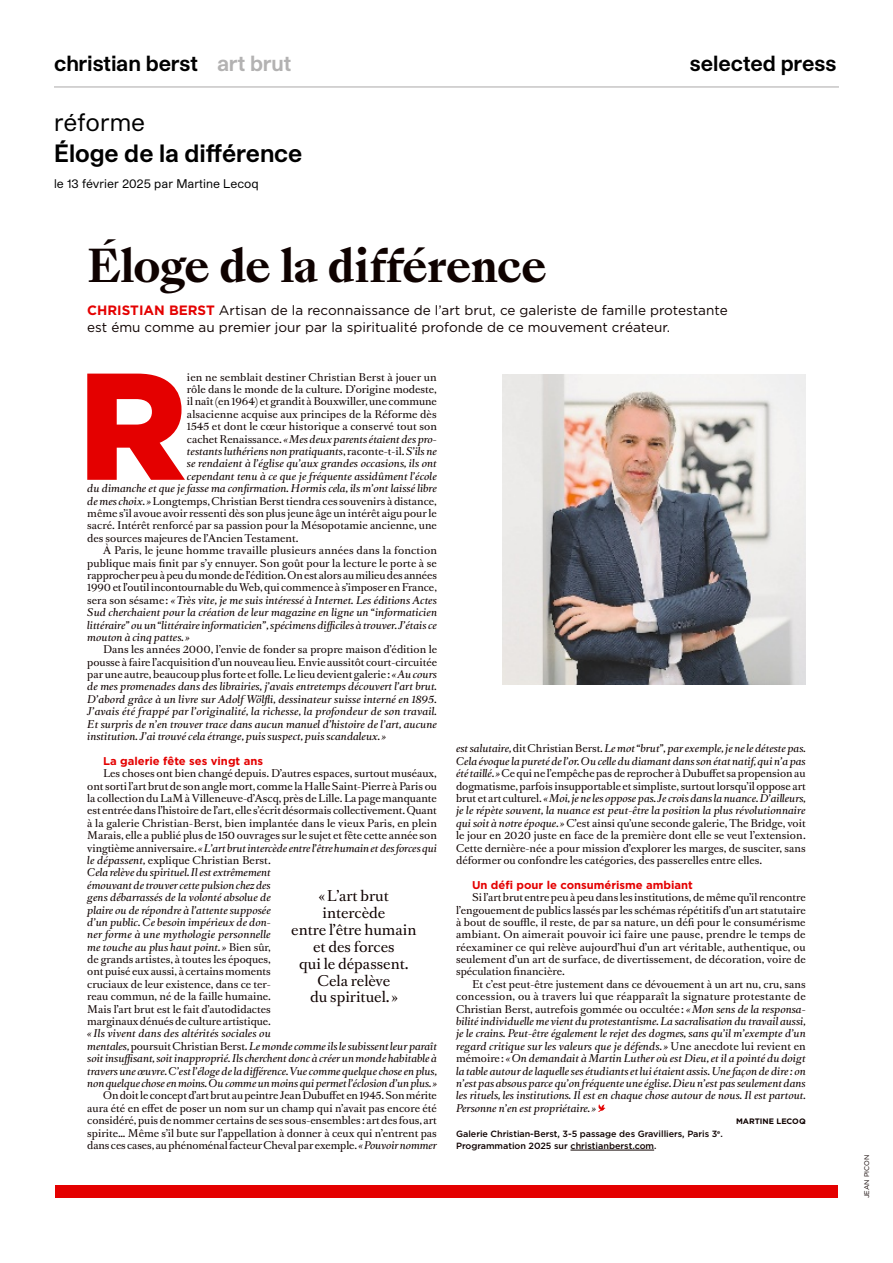
<style>
.page{position:relative;width:893px;height:1263px;background:#fff}
.page>*{position:absolute;margin:0;border:0;box-sizing:border-box;transform-origin:0 0}
.t1{font:900 151.8px "Gotham";color:#e40000}
.t2{font:700 43.95px "Sang Bleu Kingdom";letter-spacing:-.02em;color:#0f0200}
.t3{font:700 24px "Studio Pro GCB";color:#000}
.t4{font:24px "Studio Pro GCB";color:#000}
.t5{font:700 21px "Studio Pro GCB";color:#000}
.t6{font:700 20.25px "Gotham";color:#0f0200}
.t7{font:14.1px/17px "Romain Text";color:#0f0200;text-align:center}
.t8{font:13.5px/17px "Gotham";color:#0f0200}
.t9{font:12px "Studio Pro GCB";color:#000}
.t10{font:700 11.25px "Gotham";color:#e40000}
.t11{font:10.2px/12.5px "Romain Text";color:#0f0200;text-align:justify}
.t12{font:italic 10.2px/12.5px "Romain Text";color:#0f0200;text-align:justify}
.t13{font:500 9px/12.5px "Gotham";letter-spacing:-.005em;color:#0f0200}
.t14{font:700 7.95px "Gotham";color:#0f0200}
.t15{font:6.75px "Gotham";color:#0f0200}
.s1{color:#b3b2b2}
.s2{font-family:"Sang Bleu Kingdom";font-weight:400}
.s3{font-size:16.95px;color:#e40000}
.s4{font-weight:700;color:#e40000}
.s5{font-style:normal}
.s6{font-style:italic}
</style>
<div class="page">
<hr style="left:54px;top:86px;width:785px;height:2px;background:#b3b2b2">
<div style="left:55px;top:1185px;width:782px;height:13px;background:#e40000"></div>
<hr style="left:570px;top:1150px;width:84px;height:1px;background:#0f0200">
<svg style="left:598px;top:1104px;width:7px;height:8px"></svg>
<img style="left:502px;top:374px;width:304px;height:310px">
<h3 class="t5" style="left:54px;top:49px;width:239px">christian berst <span class="s1">art brut</span></h3>
<h3 class="t5" style="left:690px;top:49px;width:148px">selected press</h3>
<h3 class="t4" style="left:54px;top:107px;width:93px">réforme</h3>
<h3 class="t3" style="left:54px;top:137px;width:250px">Éloge de la différence</h3>
<p class="t9" style="left:54px;top:176px;width:206px">le 13 février 2025 par Martine Lecoq</p>
<h3 class="t6" style="left:55px;top:121px;width:116px"><span class="s2">16</span> <span class="s3">|</span> Portrait</h3>
<h2 class="t2" style="left:87px;top:234px;width:461px">Éloge de la différence</h2>
<h3 class="t8" style="left:87px;top:302px;width:642px"><span class="s4">CHRISTIAN BERST</span> Artisan de la reconnaissance de l’art brut, ce galeriste de famille protestante est ému comme au premier jour par la spiritualité profonde de ce mouvement créateur.</h3>
<h1 class="t1" style="left:78px;top:338px;width:111px">R</h1>
<p class="t11" style="left:187px;top:371px;width:251px">ien ne semblait destiner Christian Berst à jouer un</p>
<p class="t11" style="left:187px;top:383px;width:251px">rôle dans le monde de la culture. D’origine modeste,</p>
<p class="t11" style="left:187px;top:396px;width:251px">il naît (en 1964) et grandit à Bouxwiller, une commune</p>
<p class="t11" style="left:187px;top:408px;width:251px">alsacienne acquise aux principes de la Réforme dès</p>
<p class="t11" style="left:187px;top:420px;width:251px">1545 et dont le cœur historique a conservé tout son</p>
<p class="t12" style="left:187px;top:433px;width:251px"><span class="s5">cachet Renaissance.</span> «Mes deux parents étaient des pro-</p>
<p class="t12" style="left:187px;top:445px;width:251px">testants luthériens non pratiquants<span class="s5">, raconte-t-il.</span> S’ils ne</p>
<p class="t12" style="left:187px;top:458px;width:251px">se rendaient à l’église qu’aux grandes occasions, ils ont</p>
<p class="t12" style="left:187px;top:470px;width:251px">cependant tenu à ce que je fréquente assidûment l’école</p>
<p class="t12" style="left:87px;top:482px;width:351px">du dimanche et que je fasse ma confirmation. Hormis cela, ils m’ont laissé libre</p>
<p class="t11" style="left:87px;top:495px;width:351px"><span class="s6">de mes choix. »</span> Longtemps, Christian Berst tiendra ces souvenirs à distance,</p>
<p class="t11" style="left:87px;top:507px;width:351px">même s’il avoue avoir ressenti dès son plus jeune âge un intérêt aigu pour le</p>
<p class="t11" style="left:87px;top:520px;width:351px">sacré. Intérêt renforcé par sa passion pour la Mésopotamie ancienne, une</p>
<p class="t11" style="left:87px;top:532px;width:213px">des sources majeures de l’Ancien Testament.</p>
<p class="t11" style="left:103px;top:544px;width:335px">À Paris, le jeune homme travaille plusieurs années dans la fonction</p>
<p class="t11" style="left:87px;top:557px;width:351px">publique mais finit par s’y ennuyer. Son goût pour la lecture le porte à se</p>
<p class="t11" style="left:87px;top:569px;width:351px">rapprocher peu à peu du monde de l’édition. On est alors au milieu des années</p>
<p class="t11" style="left:87px;top:582px;width:351px">1990 et l’outil incontournable du Web, qui commence à s’imposer en France,</p>
<p class="t12" style="left:87px;top:594px;width:351px"><span class="s5">sera son sésame:</span> «Très vite, je me suis intéressé à Internet. Les éditions Actes</p>
<p class="t12" style="left:87px;top:606px;width:351px">Sud cherchaient pour la création de leur magazine en ligne un “informaticien</p>
<p class="t12" style="left:87px;top:619px;width:351px">littéraire” ou un “littéraire informaticien”, spécimens difficiles à trouver. J’étais ce</p>
<p class="t12" style="left:87px;top:631px;width:104px">mouton à cinq pattes. »</p>
<p class="t12" style="left:87px;top:643px;width:351px;text-indent:16px"><span class="s5">Dans les années 2000, l’envie de fonder sa propre maison d’édition le pousse à faire l’acquisition d’un nouveau lieu. Envie aussitôt court-circuitée par une autre, beaucoup plus forte et folle. Le lieu devient galerie:</span> «Au cours de mes promenades dans des librairies, j’avais entretemps découvert l’art brut.<br>D’abord grâce à un livre sur Adolf Wölfli, dessinateur suisse interné en 1895.<br>J’avais été frappé par l’originalité, la richesse, la profondeur de son travail.<br>Et surpris de n’en trouver trace dans aucun manuel d’histoire de l’art, aucune institution. J’ai trouvé cela étrange, puis suspect, puis scandaleux. »</p>
<p class="t10" style="left:103px;top:754px;width:161px">La galerie fête ses vingt ans</p>
<p class="t11" style="left:87px;top:767px;width:351px;text-align:left;text-indent:16px">Les choses ont bien changé depuis. D’autres espaces, surtout muséaux, ont sorti l’art brut de son angle mort, comme la Halle Saint-Pierre à Paris ou la collection du LaM à Villeneuve-d’Ascq, près de Lille. La page manquante est entrée dans l’histoire de l’art, elle s’écrit désormais collectivement. Quant à la galerie Christian-Berst, bien implantée dans le vieux Paris, en plein Marais, elle a publié plus de 150 ouvrages sur le sujet et fête cette année son vingtième anniversaire. <span class="s6">«L’art brut intercède entre l’être humain et des forces qui le dépassent,</span> explique Christian Berst.<br><span class="s6">Cela relève du spirituel. Il est extrêmement<br>émouvant de trouver cette pulsion chez des<br>gens débarrassés de la volonté absolue de<br>plaire ou de répondre à l’attente supposée<br>d’un public. Ce besoin impérieux de don-<br>ner forme à une mythologie personnelle<br>me touche au plus haut point. »</span> Bien sûr,<br>de grands artistes, à toutes les époques,<br>ont puisé eux aussi, à certains moments<br>cruciaux de leur existence, dans ce ter-<br>reau commun, né de la faille humaine.<br>Mais l’art brut est le fait d’autodidactes<br>marginaux dénués de culture artistique.</p>
<p class="t12" style="left:87px;top:1028px;width:351px;text-align:left">« Ils vivent dans des altérités sociales ou<br>mentales, <span class="s5">poursuit Christian Berst.</span> Le monde comme ils le subissent leur paraît soit insuffisant, soit inapproprié. Ils cherchent donc à créer un monde habitable à travers une œuvre. C’est l’éloge de la différence. Vue comme quelque chose en plus, non quelque chose en moins. Ou comme un moins qui permet l’éclosion d’un plus.»</p>
<p class="t11" style="left:87px;top:1090px;width:351px;text-indent:16px">On doit le concept d’art brut au peintre Jean Dubuffet en 1945. Son mérite aura été en effet de poser un nom sur un champ qui n’avait pas encore été considéré, puis de nommer certains de ses sous-ensembles : art des fous, art spirite… Même s’il bute sur l’appellation à donner à ceux qui n’entrent pas dans ces cases, au phénoménal facteur Cheval par exemple. <span class="s6">«Pouvoir nommer</span></p>
<p class="t11" style="left:456px;top:743px;width:351px"><span class="s6">est salutaire,</span> dit Christian Berst. <span class="s6">Le mot “brut”, par exemple, je ne le déteste pas.<br>Cela évoque la pureté de l’or. Ou celle du diamant dans son état natif, qui n’a pas été taillé. »</span> Ce qui ne l’empêche pas de reprocher à Dubuffet sa propension au dogmatisme, parfois insupportable et simpliste, surtout lorsqu’il oppose art brut et art culturel. <span class="s6">«Moi, je ne les oppose pas. Je crois dans la nuance. D’ailleurs, je le répète souvent, la nuance est peut-être la position la plus révolutionnaire qui soit à notre époque. »</span> C’est ainsi qu’une seconde galerie, The Bridge, voit le jour en 2020 juste en face de la première dont elle se veut l’extension.<br>Cette dernière-née a pour mission d’explorer les marges, de susciter, sans déformer ou confondre les catégories, des passerelles entre elles.</p>
<p class="t10" style="left:472px;top:878px;width:222px">Un défi pour le consumérisme ambiant</p>
<p class="t11" style="left:456px;top:891px;width:351px;text-indent:16px">Si l’art brut entre peu à peu dans les institutions, de même qu’il rencontre l’engouement de publics lassés par les schémas répétitifs d’un art statutaire à bout de souffle, il reste, de par sa nature, un défi pour le consumérisme ambiant. On aimerait pouvoir ici faire une pause, prendre le temps de réexaminer ce qui relève aujourd’hui d’un art véritable, authentique, ou seulement d’un art de surface, de divertissement, de décoration, voire de spéculation financière.</p>
<p class="t12" style="left:456px;top:978px;width:351px;text-indent:16px"><span class="s5">Et c’est peut-être justement dans ce dévouement à un art nu, cru, sans concession, ou à travers lui que réapparaît la signature protestante de Christian Berst, autrefois gommée ou occultée:</span> «Mon sens de la responsa&shy;bilité individuelle me vient du protestantisme. La sacralisation du travail aussi, je le crains. Peut-être également le rejet des dogmes, sans qu’il m’exempte d’un regard critique sur les valeurs que je défends. » <span class="s5">Une anecdote lui revient en mémoire:</span> «On demandait à Martin Luther où est Dieu, et il a pointé du doigt la table autour de laquelle ses étudiants et lui étaient assis. Une façon de dire : on n’est pas absous parce qu’on fréquente une église. Dieu n’est pas seulement dans les rituels, les institutions. Il est en chaque chose autour de nous. Il est partout.<br>Personne n’en est propriétaire. »</p>
<p class="t14" style="left:736px;top:1117px;width:71px">MARTINE LECOQ</p>
<p class="t13" style="left:456px;top:1127px;width:268px">Galerie Christian-Berst, 3-5 passage des Gravilliers, Paris 3<sup>e</sup>.<br>Programmation 2025 sur christianberst.com.</p>
<h3 class="t7" style="left:291px;top:888px;width:127px">«L’art brut intercède<br>entre l’être humain et des forces<br>qui le dépassent.<br>Cela relève<br>du spirituel. »</h3>
<p class="t15" style="left:863px;top:1198px;width:45px;rotate:-90deg">JEAN PICON</p>
</div>
